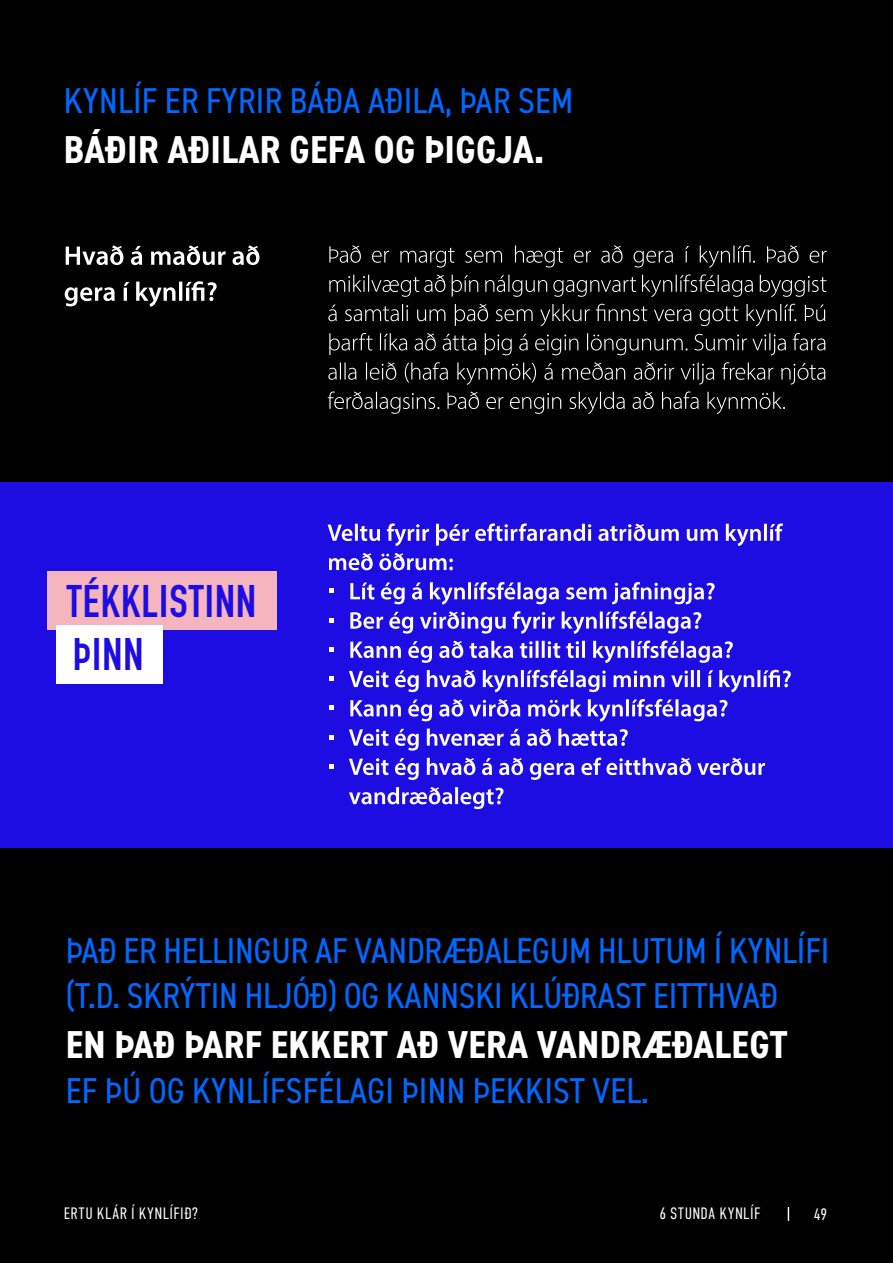
<style>
.page{position:relative;width:893px;height:1263px;background:#000}
.page>*{position:absolute;margin:0;border:0;box-sizing:border-box;transform-origin:0 0}
.t1{font:700 45px/53.6px "DIN Condensed";letter-spacing:.025em;color:#1d0de3}
.t2{font:700 condensed 39px "DIN2014";letter-spacing:.01em;color:#fff}
.t3{font:condensed 36px/45px "DIN2014";color:#0068ff}
.t4{font:300 16.5px "DIN Condensed";letter-spacing:.03em;color:#fff}
</style>
<div class="page">
<svg style="left:788px;top:1207px;width:1px;height:14px"></svg>
<div style="left:0;top:482px;width:893px;height:366px;background:#1d0de3"></div>
<svg style="left:329px;top:245px;width:498px;height:23px"></svg>
<svg style="left:329px;top:274px;width:497px;height:23px"></svg>
<svg style="left:328px;top:304px;width:497px;height:22px"></svg>
<svg style="left:329px;top:333px;width:496px;height:22px"></svg>
<svg style="left:328px;top:362px;width:497px;height:23px"></svg>
<svg style="left:328px;top:391px;width:457px;height:23px"></svg>
<svg style="left:66px;top:245px;width:193px;height:20px"></svg>
<svg style="left:65px;top:281px;width:152px;height:26px"></svg>
<svg style="left:328px;top:523px;width:455px;height:23px"></svg>
<svg style="left:329px;top:553px;width:124px;height:17px"></svg>
<svg style="left:330px;top:589px;width:4px;height:4px"></svg>
<svg style="left:350px;top:582px;width:365px;height:23px"></svg>
<svg style="left:330px;top:618px;width:4px;height:4px"></svg>
<svg style="left:350px;top:611px;width:351px;height:23px"></svg>
<svg style="left:330px;top:647px;width:4px;height:5px"></svg>
<svg style="left:350px;top:640px;width:383px;height:23px"></svg>
<svg style="left:330px;top:676px;width:4px;height:5px"></svg>
<svg style="left:349px;top:670px;width:442px;height:22px"></svg>
<svg style="left:330px;top:706px;width:4px;height:4px"></svg>
<svg style="left:350px;top:699px;width:377px;height:23px"></svg>
<svg style="left:330px;top:735px;width:4px;height:4px"></svg>
<svg style="left:349px;top:728px;width:279px;height:23px"></svg>
<svg style="left:330px;top:764px;width:4px;height:5px"></svg>
<svg style="left:349px;top:757px;width:416px;height:23px"></svg>
<svg style="left:349px;top:787px;width:155px;height:22px"></svg>
<div style="left:47px;top:571px;width:229px;height:59px;background:#f4b5be"></div>
<div style="left:56px;top:625px;width:106px;height:59px;background:#fff"></div>
<p class="t3" style="left:64px;top:77px;width:511px">KYNLÍF ER FYRIR BÁÐA AÐILA, ÞAR SEM</p>
<p class="t2" style="left:64px;top:123px;width:482px">BÁÐIR AÐILAR GEFA OG ÞIGGJA.</p>
<p class="t1" style="left:67px;top:574px;width:191px">TÉKKLISTINN<br>ÞINN</p>
<p class="t3" style="left:66px;top:927px;width:765px">ÞAÐ ER HELLINGUR AF VANDRÆÐALEGUM HLUTUM Í KYNLÍFI (T.D. SKRÝTIN HLJÓÐ) OG KANNSKI KLÚÐRAST EITTHVAÐ</p>
<p class="t2" style="left:66px;top:1018px;width:723px">EN ÞAÐ ÞARF EKKERT AÐ VERA VANDRÆÐALEGT</p>
<p class="t3" style="left:66px;top:1066px;width:584px">EF ÞÚ OG KYNLÍFSFÉLAGI ÞINN ÞEKKIST VEL.</p>
<p class="t4" style="left:64px;top:1204px;width:136px">ERTU KLÁR Í KYNLÍFIÐ?</p>
<p class="t4" style="left:659px;top:1204px;width:102px">6 STUNDA KYNLÍF</p>
<p class="t4" style="left:814px;top:1205px;width:15px">49</p>
</div>
